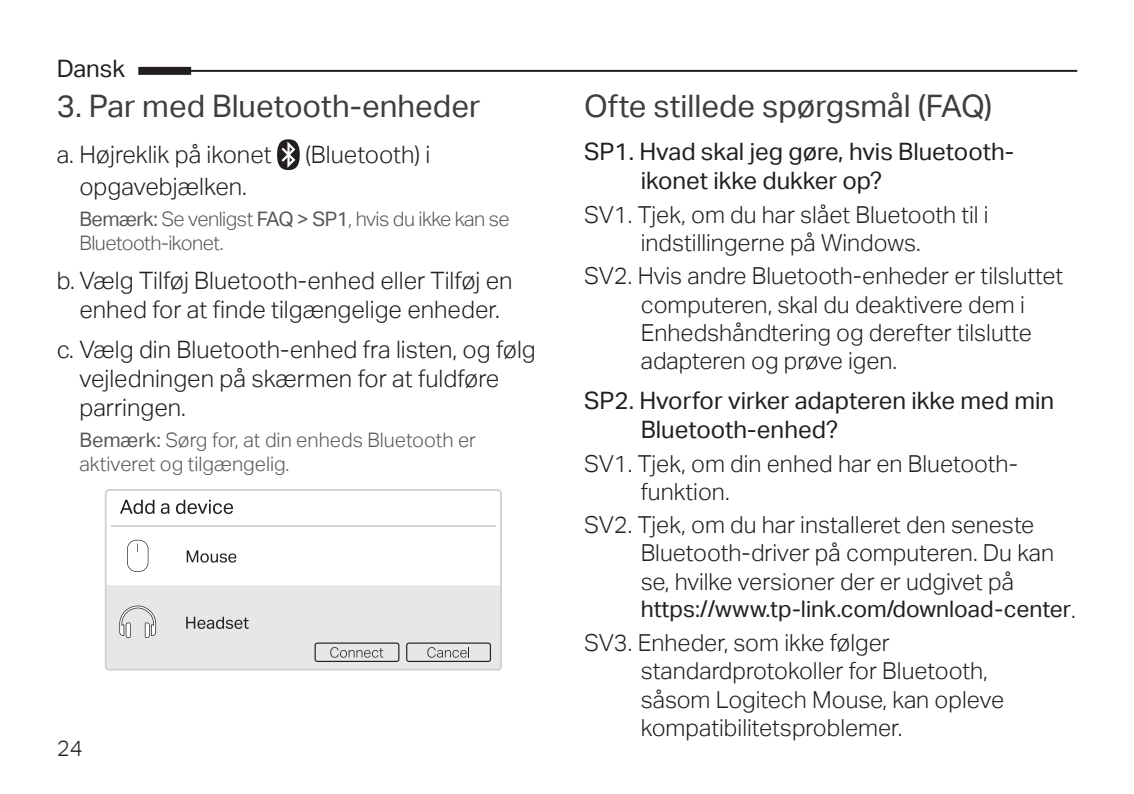
<style>
.page{position:relative;width:1134px;height:794px;background:#fff}
.page>*{position:absolute;margin:0;border:0;box-sizing:border-box;transform-origin:0 0}
.t1{font:31.2px "TP Link Aktiv Regular";color:#3e3e3f}
.t2{font:24px/28.8px "TP Link Aktiv Light";color:#231f20;text-align:center}
.t3{font:24px/28.8px "TP Link Aktiv Regular";color:#231f20}
.t4{font:23.2px/28px "TP Link Aktiv Light";color:#231f20}
.t5{font:22.8px "TP Link Aktiv Regular";color:#231f20}
.t6{font:22px "TP Link Aktiv Light";color:#231f20}
.t7{font:20px/24px "TP Link Aktiv Light";letter-spacing:-.015em;color:#57585a}
.s1{font-family:"TP Link Aktiv Regular"}
.s2{font-family:"TP Link Aktiv Light";font-size:23.2px}
</style>
<div class="page">
<hr style="left:179px;top:70px;width:898px;height:2px;background:#231f20">
<div style="left:138px;top:67px;width:53px;height:8px;background:#231f20"></div>
<svg style="left:277px;top:139px;width:23px;height:31px"></svg>
<svg style="left:105px;top:489px;width:397px;height:181px"></svg>
<svg style="left:187px;top:550px;width:49px;height:12px"></svg>
<svg style="left:127px;top:540px;width:21px;height:32px"></svg>
<svg style="left:315px;top:642px;width:84px;height:20px;background:#bfbfc0"></svg>
<svg style="left:406px;top:642px;width:85px;height:20px;background:#bfbfc1"></svg>
<svg style="left:186px;top:616px;width:63px;height:13px"></svg>
<svg style="left:119px;top:605px;width:37px;height:33px"></svg>
<p class="t3" style="left:57px;top:55px;width:70px">Dansk</p>
<h1 class="t1" style="left:57px;top:88px;width:425px">3. Par med Bluetooth-enheder</h1>
<p class="t2" style="left:57px;top:141px;width:217px">a. Højreklik på ikonet</p>
<p class="t2" style="left:305px;top:141px;width:127px">(Bluetooth) i</p>
<p class="t2" style="left:79px;top:173px;width:169px">opgavebjælken.</p>
<p class="t7" style="left:79px;top:207px;width:432px"><span class="s1">Bemærk:</span> Se venligst <span class="s1">FAQ &gt; SP1</span>, hvis du ikke kan se<br>Bluetooth-ikonet.</p>
<p class="t2" style="left:57px;top:266px;width:457px">b. Vælg Tilføj Bluetooth-enhed eller Tilføj en enhed for at finde tilgængelige enheder.</p>
<p class="t2" style="left:79px;top:335px;width:458px;text-align:left;text-indent:-23px">c. Vælg din Bluetooth-enhed fra listen, og følg vejledningen på skærmen for at fuldføre parringen.</p>
<p class="t7" style="left:79px;top:428px;width:398px"><span class="s1">Bemærk:</span> Sørg for, at din enheds Bluetooth er aktiveret og tilgængelig.</p>
<p class="t6" style="left:57px;top:735px;width:28px">24</p>
<h1 class="t1" style="left:584px;top:88px;width:410px">Ofte stillede spørgsmål (FAQ)</h1>
<p class="t3" style="left:641px;top:137px;width:375px;text-indent:-57px">SP1. Hvad skal jeg gøre, hvis Bluetooth&shy;ikonet ikke dukker op?</p>
<p class="t4" style="left:584px;top:201px;width:406px;text-align:center">SV1. Tjek, om du har slået Bluetooth til i indstillingerne på Windows.</p>
<p class="t4" style="left:641px;top:262px;width:424px;text-indent:-57px">SV2. Hvis andre Bluetooth-enheder er tilsluttet computeren, skal du deaktivere dem i Enhedshåndtering og derefter tilslutte adapteren og prøve igen.</p>
<p class="t3" style="left:641px;top:386px;width:415px;text-indent:-57px">SP2. Hvorfor virker adapteren ikke med min<br>Bluetooth-enhed?</p>
<p class="t4" style="left:641px;top:449px;width:379px;text-indent:-57px">SV1. Tjek, om din enhed har en Bluetooth&shy;funktion.</p>
<p class="t4" style="left:641px;top:511px;width:415px;text-indent:-57px">SV2. Tjek, om du har installeret den seneste<br>Bluetooth-driver på computeren. Du kan se, hvilke versioner der er udgivet på</p>
<p class="t5" style="left:641px;top:596px;width:437px">https://www.tp-link.com/download-center<span class="s2">.</span></p>
<p class="t4" style="left:641px;top:629px;width:365px;text-indent:-57px">SV3. Enheder, som ikke følger standardprotokoller for Bluetooth, såsom Logitech Mouse, kan opleve kompatibilitetsproblemer.</p>
</div>
